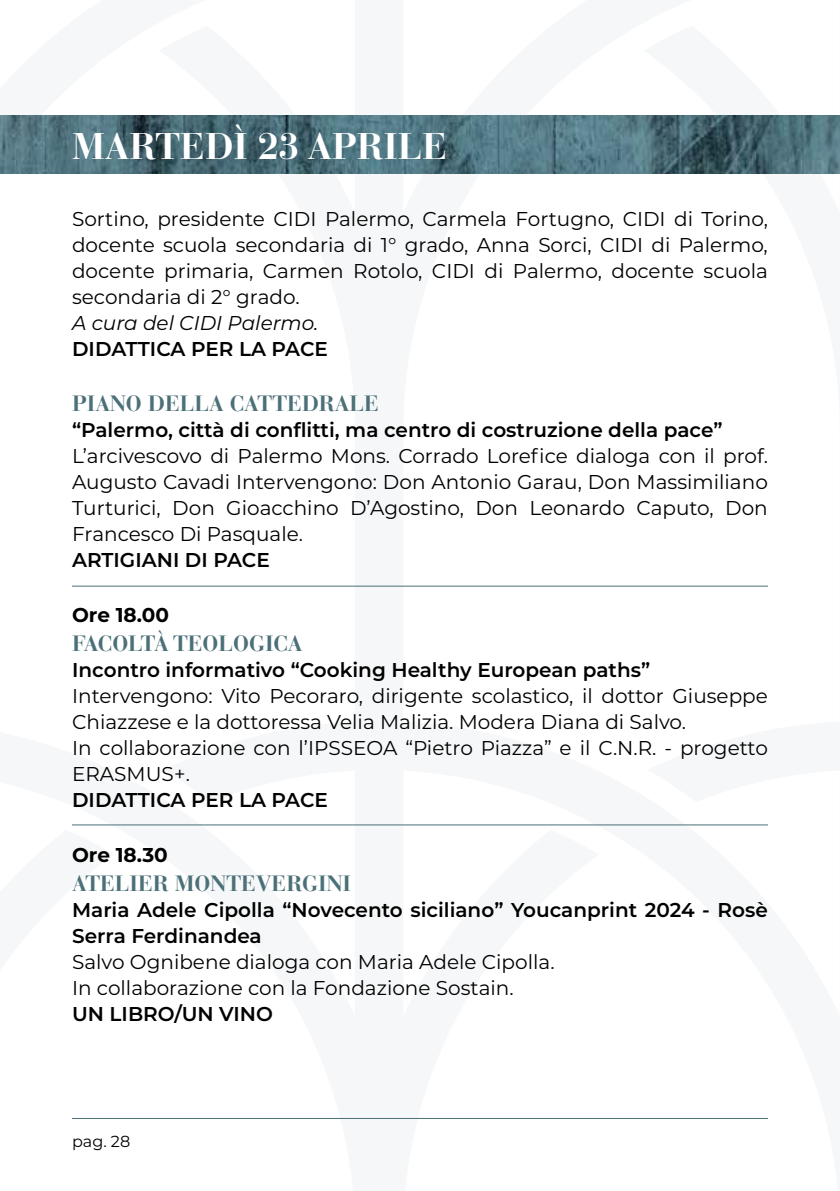
<style>
.page{position:relative;width:840px;height:1191px;background:#fff}
.page>*{position:absolute;margin:0;border:0;box-sizing:border-box;transform-origin:0 0}
.t1{font:700 36.8px "Bauer Bodoni Std";color:#fff}
.t2{font:700 22px "Bauer Bodoni Std";color:#4b7078}
.t3{font:20px/26px "Montserrat";color:#000;text-align:justify}
.t4{font:600 20px/26px "Montserrat";color:#000}
.t5{font:italic 20px "Montserrat";color:#000}
.t6{font:700 20px "Montserrat";color:#000}
.t7{font:16px "Montserrat";color:#000}
</style>
<div class="page">
<hr style="left:72px;top:586px;width:695px;height:1px;background:#4b7078">
<hr style="left:72px;top:824px;width:695px;height:1px;background:#4b7078">
<svg style="left:0;top:116px;width:839px;height:58px;background:#4c6f7a"></svg>
<hr style="left:72px;top:1118px;width:695px;height:1px;background:#4b7078">
<h1 class="t1" style="left:72px;top:124px;width:376px">MARTEDÌ 23 APRILE</h1>
<p class="t3" style="left:72px;top:205px;width:697px">Sortino, presidente CIDI Palermo, Carmela Fortugno, CIDI di Torino, docente scuola secondaria di 1° grado, Anna Sorci, CIDI di Palermo, docente primaria, Carmen Rotolo, CIDI di Palermo, docente scuola secondaria di 2° grado.</p>
<p class="t5" style="left:72px;top:309px;width:248px">A cura del CIDI Palermo.</p>
<p class="t4" style="left:72px;top:335px;width:257px">DIDATTICA PER LA PACE</p>
<p class="t2" style="left:72px;top:390px;width:308px">PIANO DELLA CATTEDRALE</p>
<p class="t4" style="left:72px;top:416px;width:651px">“Palermo, città di conflitti, ma centro di costruzione della pace”</p>
<p class="t3" style="left:72px;top:442px;width:697px">L’arcivescovo di Palermo Mons. Corrado Lorefice dialoga con il prof.<br>Augusto Cavadi Intervengono: Don Antonio Garau, Don Massimiliano Turturici, Don Gioacchino D’Agostino, Don Leonardo Caputo, Don Francesco Di Pasquale.</p>
<p class="t4" style="left:72px;top:546px;width:199px">ARTIGIANI DI PACE</p>
<p class="t6" style="left:72px;top:600px;width:98px">Ore 18.00</p>
<p class="t2" style="left:72px;top:630px;width:232px">FACOLTÀ TEOLOGICA</p>
<p class="t4" style="left:72px;top:656px;width:579px">Incontro informativo “Cooking Healthy European paths”</p>
<p class="t3" style="left:72px;top:682px;width:697px;text-align:left">Intervengono: Vito Pecoraro, dirigente scolastico, il dottor Giuseppe Chiazzese e la dottoressa Velia Malizia. Modera Diana di Salvo.<br>In collaborazione con l’IPSSEOA “Pietro Piazza” e il C.N.R. - progetto ERASMUS+.</p>
<p class="t4" style="left:72px;top:786px;width:257px">DIDATTICA PER LA PACE</p>
<p class="t6" style="left:72px;top:840px;width:97px">Ore 18.30</p>
<p class="t2" style="left:72px;top:869px;width:280px">ATELIER MONTEVERGINI</p>
<p class="t4" style="left:72px;top:895px;width:697px">Maria Adele Cipolla “Novecento siciliano” Youcanprint 2024 - Rosè<br>Serra Ferdinandea</p>
<p class="t3" style="left:72px;top:947px;width:483px">Salvo Ognibene dialoga con Maria Adele Cipolla.<br>In collaborazione con la Fondazione Sostain.</p>
<p class="t4" style="left:72px;top:999px;width:202px">UN LIBRO/UN VINO</p>
<p class="t7" style="left:72px;top:1130px;width:60px">pag. 28</p>
</div>
